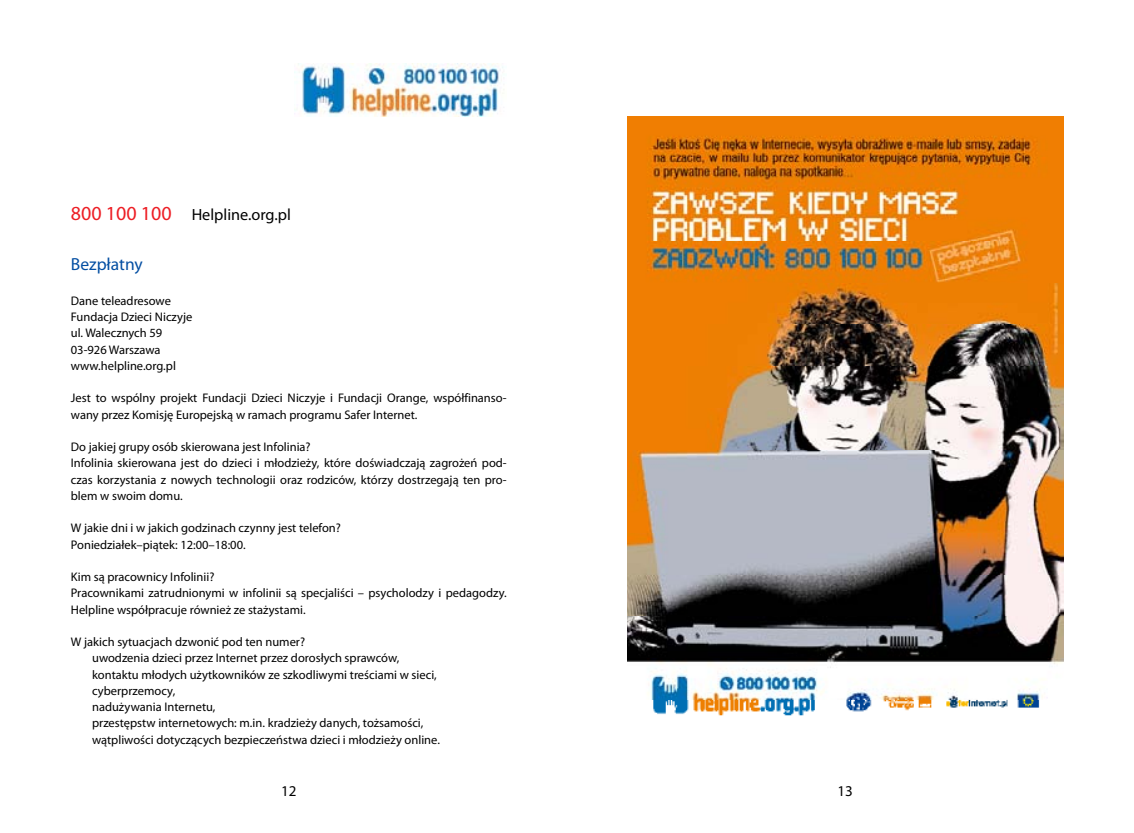
<style>
.page{position:relative;width:1134px;height:833px;background:#fff}
.page>*{position:absolute;margin:0;border:0;box-sizing:border-box;transform-origin:0 0}
.t1{font:17.5px "Myriad Pro";color:#034ea2}
.t2{font:16.25px "Myriad Pro";color:#000}
.t3{font:15px "Myriad Pro";color:#000}
.t4{font:12.5px/16.2px "Myriad Pro";color:#000}
.s1{font-size:20px;color:#ed1d24}
</style>
<div class="page">
<img style="left:294px;top:64px;width:210px;height:52px">
<img style="left:627px;top:116px;width:436px;height:600px">
<h2 class="t2" style="left:71px;top:204px;width:221px"><span class="s1">800 100 100</span> Helpline.org.pl</h2>
<h1 class="t1" style="left:71px;top:254px;width:73px">Bezpłatny</h1>
<p class="t4" style="left:71px;top:292px;width:123px">Dane teleadresowe<br>Fundacja Dzieci N iczyje ul. Walecznych 59<br>03-926 Warszawa www.helpline.org.pl</p>
<p class="t4" style="left:71px;top:390px;width:437px">Jest to wspólny projekt Fundacji Dzieci N iczyje i Fundacji Orange, współfinanso&shy;wany przez Komisję Europejską w ramach programu Safer Internet.</p>
<p class="t4" style="left:71px;top:438px;width:437px">Do jakiej grupy osób skierowana jest Infolinia?<br>Infolinia skierowana jest do dzieci i młodzieży, które doświadczają zagrożeń pod&shy;czas korzystania z nowych technologii oraz rodziców, którzy dostrzegają ten pro&shy;blem w swoim domu.</p>
<p class="t4" style="left:71px;top:520px;width:272px">W jakie dni i w jakich godzinach czynny jest telefon?<br>Poniedziałek–piątek: 12:00–18:00.</p>
<p class="t4" style="left:71px;top:568px;width:437px">Kim są pracownicy Infolinii?<br>Pracownikami zatrudnionymi w infolinii są specjaliści – psycholodzy i pedagodzy.<br>Helpline współpracuje również ze stażystami.</p>
<p class="t4" style="left:92px;top:633px;width:349px;text-indent:-21px">W jakich sytuacjach dzwonić pod ten numer?<br>uwodzenia dzieci przez Internet przez dorosłych sprawców, kontaktu młodych użytkowników ze szkodliwymi treściami w sieci, cyberprzemocy,<br>nadużywania Internetu,<br>przestępstw internetowych: m.in. kradzieży danych, tożsamości, wątpliwości dotyczących bezpieczeństwa dzieci i młodzieży online.</p>
<p class="t3" style="left:281px;top:782px;width:17px">12</p>
<p class="t3" style="left:837px;top:782px;width:17px">13</p>
</div>
